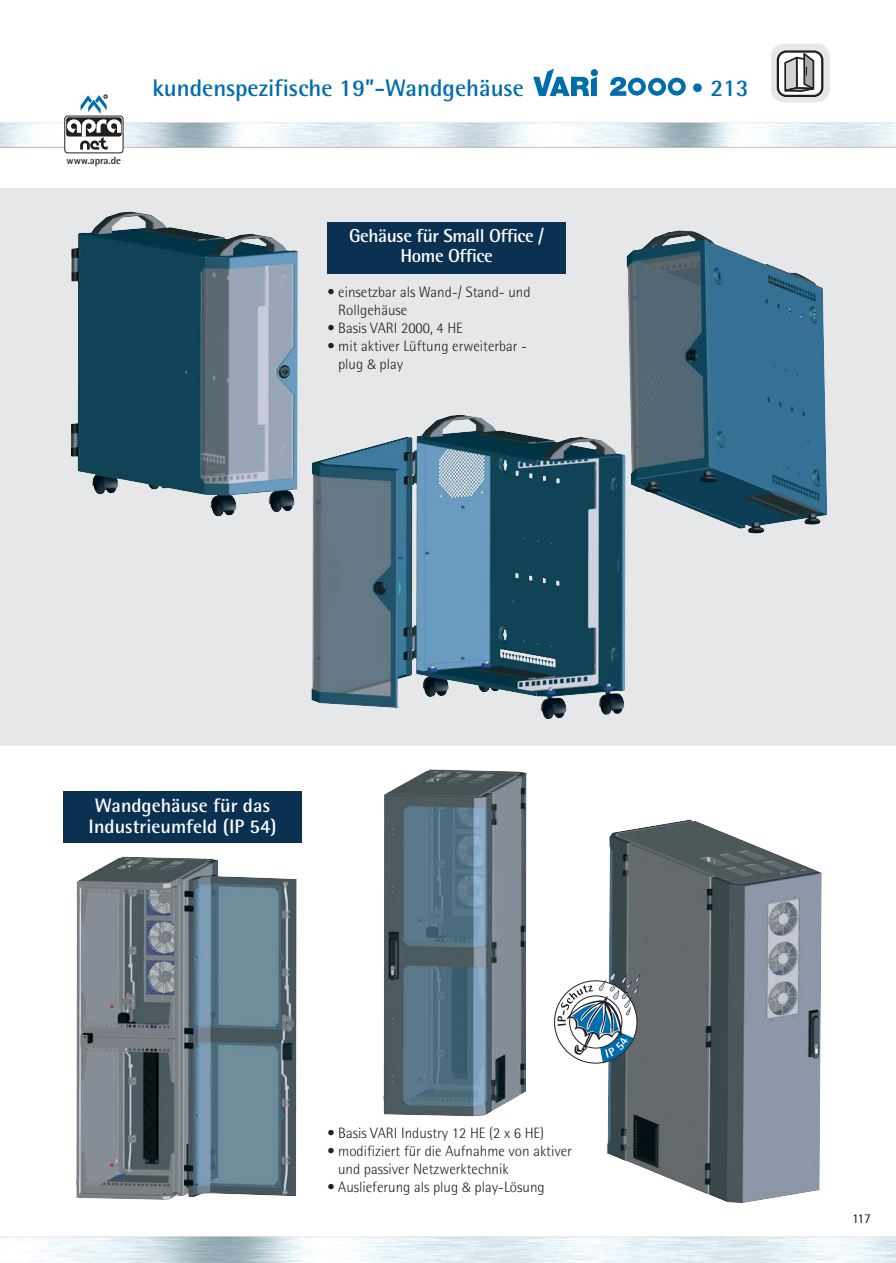
<style>
.page{position:relative;width:896px;height:1263px;background:#fff}
.page>*{position:absolute;margin:0;border:0;box-sizing:border-box;transform-origin:0 0}
.t1{font:700 24px "Agfa Rotis Semisans";color:#006dad}
.t2{font:700 19.5px/21px "Agfa Rotis Semisans";color:#fff;text-align:center}
.t3{font:700 18.75px/19.5px "Agfa Rotis Semisans";letter-spacing:-.02em;color:#fff;text-align:center}
.t4{font:300 15px/18px "Agfa Rotis Semisans";color:#231f20}
.t5{font:13.5px "Agfa Rotis Semisans";color:#231f20}
.t6{font:700 10.5px "Agfa Rotis Semisans";letter-spacing:-.005em;color:#231f20}
.s1{font-family:"Frutiger";font-size:13.5px}
</style>
<div class="page">
<img style="left:0;top:122px;width:895px;height:26px">
<div style="left:65px;top:116px;width:58px;height:37px;background:#fff;border-radius:3px"></div>
<div style="left:64px;top:116px;width:59px;height:37px;border:1px solid #231f20;border-radius:3px"></div>
<svg style="left:66px;top:117px;width:56px;height:20px"></svg>
<svg style="left:67px;top:95px;width:54px;height:55px"></svg>
<div style="left:770px;top:44px;width:59px;height:58px;background:#e6e7e8;border-radius:13px"></div>
<svg style="left:776px;top:50px;width:47px;height:47px"></svg>
<svg style="left:776px;top:50px;width:47px;height:43px"></svg>
<div style="left:590px;top:69px;width:7px;height:7px;background:#006dad;border-radius:50%"></div>
<svg style="left:533px;top:69px;width:63px;height:27px"></svg>
<svg style="left:610px;top:77px;width:75px;height:19px"></svg>
<div style="left:0;top:188px;width:895px;height:558px;background:#e6e7e8"></div>
<div style="left:63px;top:792px;width:239px;height:51px;background:#0a3151"></div>
<div style="left:327px;top:222px;width:238px;height:51px;background:#0a3151"></div>
<img style="left:626px;top:230px;width:200px;height:304px">
<img style="left:71px;top:212px;width:227px;height:305px">
<img style="left:311px;top:415px;width:314px;height:304px">
<img style="left:76px;top:857px;width:220px;height:343px">
<img style="left:383px;top:769px;width:143px;height:347px">
<img style="left:607px;top:820px;width:214px;height:383px">
<svg style="left:557px;top:971px;width:83px;height:92px"></svg>
<p class="t6" style="left:66px;top:157px;width:56px">www.apra.de</p>
<h1 class="t1" style="left:152px;top:79px;width:373px">kundenspezifische 19”-Wandgehäuse</h1>
<h1 class="t1" style="left:690px;top:79px;width:59px">• 213</h1>
<p class="t3" style="left:349px;top:228px;width:196px">Gehäuse für Small Office /<br>Home Office</p>
<p class="t4" style="left:338px;top:284px;width:194px;text-indent:-11px">• einsetzbar als Wand-/ Stand- und<br>Rollgehäuse</p>
<p class="t4" style="left:327px;top:320px;width:137px">• Basis VARI 2000, 4 HE</p>
<p class="t4" style="left:338px;top:338px;width:190px;text-indent:-11px">• mit aktiver Lüftung erweiterbar - plug <span class="s1">&amp;</span> play</p>
<h2 class="t2" style="left:89px;top:797px;width:189px">Wandgehäuse für das<br>Industrieumfeld (IP 54)</h2>
<p class="t4" style="left:327px;top:1125px;width:218px">• Basis VARI Industry 12 HE (2 x 6 HE)</p>
<p class="t4" style="left:338px;top:1143px;width:235px;text-indent:-11px">• modifiziert für die Aufnahme von aktiver und passiver Netzwerktechnik</p>
<p class="t4" style="left:327px;top:1179px;width:219px">• Auslieferung als plug <span class="s1">&amp;</span> play-Lösung</p>
<p class="t5" style="left:851px;top:1214px;width:20px">117</p>
</div>
